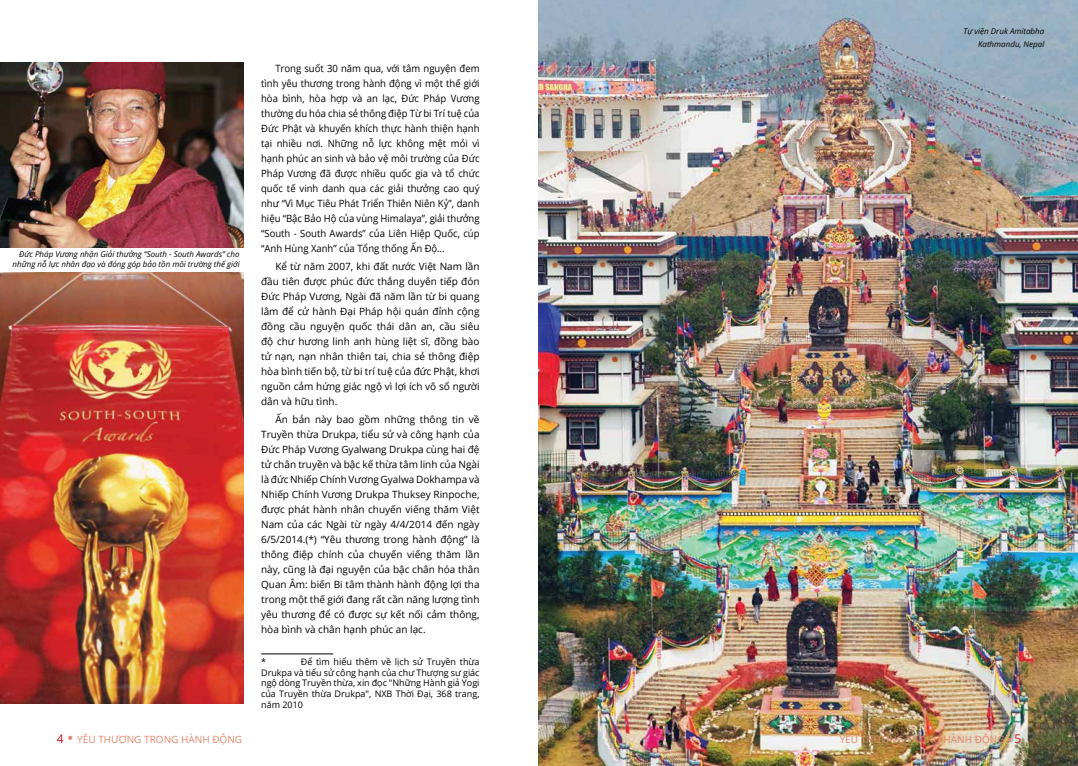
<style>
.page{position:relative;width:1078px;height:766px;background:#fff}
.page>*{position:absolute;margin:0;border:0;box-sizing:border-box;transform-origin:0 0}
.t1{font:10px/15px "Open Sans";color:#000;text-align:justify}
.t2{font:10px/15px "Open Sans";color:#000;text-align:justify;scale:.95 1}
.t3{font:10px "Open Sans";color:#df896f}
.t4{font:9px/10.8px "Open Sans";color:#000;text-align:justify}
.t5{font:italic 8px/12.4px "Open Sans";color:#000;text-align:right}
.s1{font-size:12px;color:#c4161c}
</style>
<div class="page">
<hr style="left:261px;top:653px;width:72px;height:1px;background:#000">
<img style="left:0;top:62px;width:244px;height:185px">
<img style="left:0;top:273px;width:244px;height:430px">
<img style="left:539px;top:0;width:538px;height:765px">
<p class="t5" style="left:13px;top:249px;width:228px;line-height:9.6px">Đức Pháp Vương nhận Giải thưởng “South - South Awards” cho những nỗ lực nhân đạo và đóng góp bảo tồn môi trường thế giới</p>
<p class="t2" style="left:261px;top:61px;width:231px;text-indent:14px">Trong suốt 30 năm qua, với tâm nguyện đem tình yêu thương trong hành động vì một thế giới hòa bình, hòa hợp và an lạc, Đức Pháp Vương thường du hóa chia sẻ thông điệp Từ bi Trí tuệ của Đức Phật và khuyến khích thực hành thiện hạnh tại nhiều nơi. Những nỗ lực không mệt mỏi vì hạnh phúc an sinh và bảo vệ môi trường của Đức Pháp Vương đã được nhiều quốc gia và tổ chức quốc tế vinh danh qua các giải thưởng cao quý như “Vì Mục Tiêu Phát Triển Thiên Niên Kỷ”, danh hiệu “Bậc Bảo Hộ của vù ng Himalaya”, giải thưởng “South - South Awards” của Liên Hiệp Quốc, cúp “Anh Hù ng Xanh” của Tổng thống Ấn Độ…</p>
<p class="t1" style="left:261px;top:258px;width:220px;text-indent:14px">Kể từ năm 2007, khi đất nước Việt Nam lần đầu tiên được phúc đức thắng duyên tiếp đón Đức Pháp Vương, Ngài đã năm lần từ bi quang lâm để cử hành Đại Pháp hội quán đỉnh cộng đồng cầu nguyện quốc thái dân an, cầu siêu độ chư hương linh anh hù ng liệt sĩ, đồng bào tử nạn, nạn nhân thiên tai, chia sẻ thông điệp hòa bình tiến bộ, từ bi trí tuệ của đức Phật, khơi nguồn cảm hứng giác ngộ vì lợi ích vô số người dân và hữu tình.</p>
<p class="t1" style="left:261px;top:411px;width:220px;text-indent:14px">Ấn bản này bao gồm những thông tin về Truyền thừa Drukpa, tiểu sử và công hạnh của Đức Pháp Vương Gyalwang Drukpa cù ng hai đệ tử chân truyền và bậc kế thừa tâm linh của Ngài là đức Nhiếp Chính Vương Gyalwa Dokhampa và Nhiếp Chính Vương Drukpa Thuksey Rinpoche, được phát hành nhân chuyến viếng thăm Việt Nam của các Ngài từ ngày 4/4/2014 đến ngày 6/5/2014.(*) “Yêu thương trong hành động” là thông điệp chính của chuyến viếng thăm lần này, cũng là đại nguyện của bậc chân hóa thân Quan Âm: biến Bi tâm thành hành động lợi tha trong một thế giới đang rất cần năng lượng tình yêu thương để có được sự kết nối cảm thông, hòa bình và chân hạnh phúc an lạc.</p>
<p class="t4" style="left:261px;top:655px;width:6px">*</p>
<p class="t4" style="left:261px;top:655px;width:220px;text-indent:40px">Để tìm hiểu thêm về lịch sử Truyền thừa Drukpa và tiểu sử công hạnh của chư Thượng sư giác ngộ dòng Truyền thừa, xin đọc "Những Hành giả Yogi của Truyền thừa Drukpa", NXB Thời Đại, 368 trang, năm 2010</p>
<p class="t5" style="left:963px;top:25px;width:82px">Tự viện Druk Amitabha<br>Kathmandu, Nepal</p>
<p class="t3" style="left:57px;top:732px;width:179px"><span class="s1">4</span> • Yêu Th ương Trong Hành Động</p>
<p class="t3" style="left:839px;top:732px;width:183px">Yêu Th ương Trong Hành Động • <span class="s1">5</span></p>
</div>
